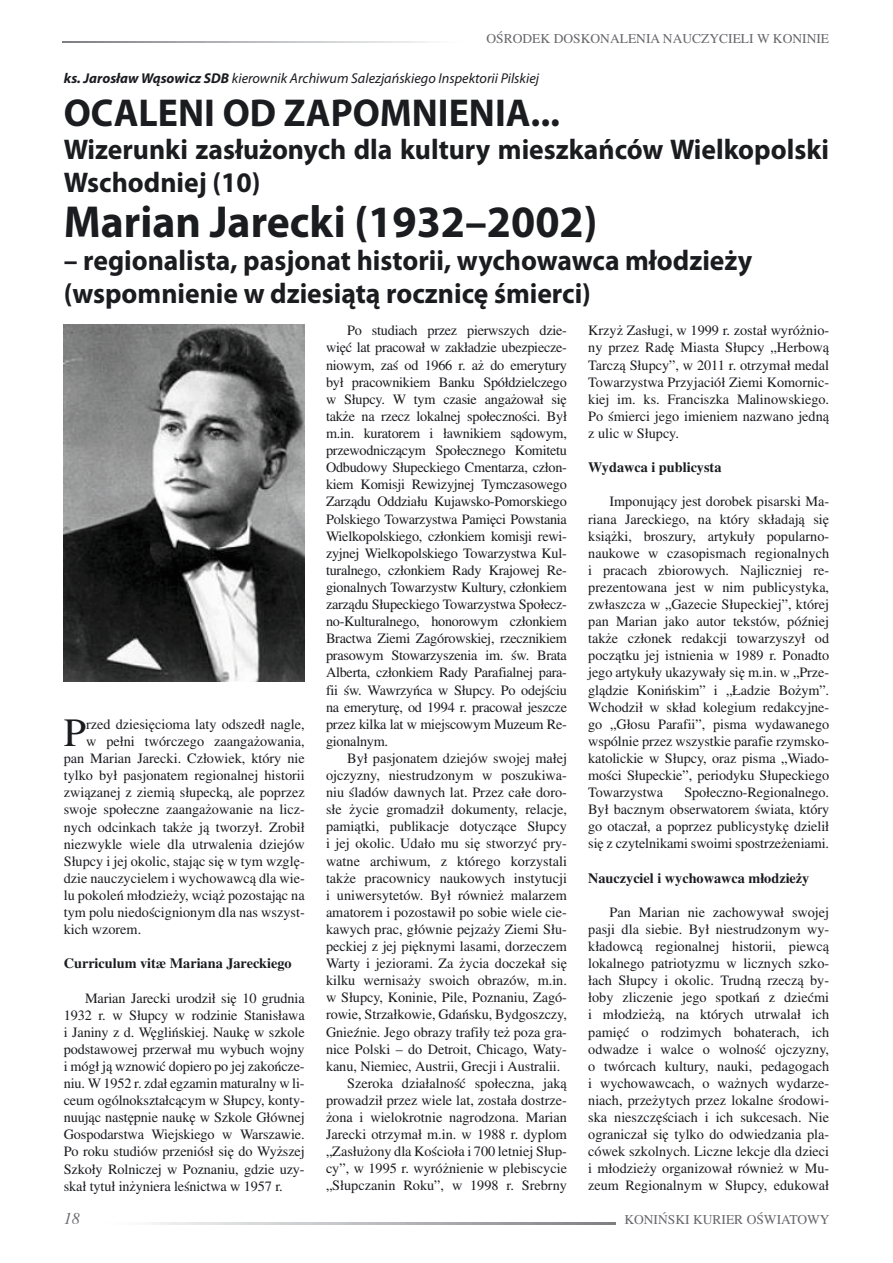
<style>
.page{position:relative;width:893px;height:1263px;background:#fff}
.page>*{position:absolute;margin:0;border:0;box-sizing:border-box;transform-origin:0 0}
.t1{font:700 45px "Myriad Pro";color:#1b1c20}
.t2{font:40.05px "Toronto";color:#1b1c20}
.t3{font:700 39px "Myriad Pro";color:#1b1c20}
.t4{font:700 28.5px/33px "Myriad Pro";color:#1b1c20}
.t5{font:italic 16.5px "Toronto";color:#68676c}
.t6{font:14.25px/17.1px "Toronto";color:#1b1c20;text-align:justify}
.t7{font:700 14.25px "Toronto";color:#1b1c20}
.t8{font:italic 14.25px "Myriad Pro";color:#1b1c20}
.t9{font:13.5px "Toronto";color:#68676c}
.s1{font-weight:700}
.s2{font-family:"Times New Roman"}
</style>
<div class="page">
<img style="left:64px;top:324px;width:241px;height:358px">
<p class="t9" style="left:486px;top:31px;width:344px">OŚRODEK DOSKONALENIA NAUCZYCIELI W KONINIE</p>
<p class="t8" style="left:64px;top:69px;width:477px"><span class="s1">ks. Jarosław Wąsowicz SDB</span> kierownik Archiwum Salezjańskiego Inspektorii Pilskiej</p>
<h3 class="t3" style="left:64px;top:87px;width:498px">OCALENI OD ZAPOMNIENIA...</h3>
<h3 class="t4" style="left:64px;top:132px;width:767px">Wizerunki zasłużonych dla kultury mieszkańców Wielkopolski<br>Wschodniej (10)</h3>
<h1 class="t1" style="left:64px;top:192px;width:535px">Marian Jarecki (1932–2002)</h1>
<h3 class="t4" style="left:64px;top:243px;width:690px">– regionalista, pasjonat historii, wychowawca młodzieży (wspomnienie w dziesiątą rocznicę śmierci)</h3>
<h2 class="t2" style="left:64px;top:710px;width:24px">P</h2>
<p class="t6" style="left:86px;top:715px;width:220px">rzed dziesięcioma laty odszedł nagle,</p>
<p class="t6" style="left:86px;top:733px;width:220px">w pełni twórczego zaangażowania,</p>
<p class="t6" style="left:64px;top:750px;width:242px">pan Marian Jarecki. Człowiek, który nie</p>
<p class="t6" style="left:64px;top:767px;width:242px">tylko był pasjonatem regionalnej historii</p>
<p class="t6" style="left:64px;top:784px;width:242px">związanej z ziemią słupecką, ale poprzez</p>
<p class="t6" style="left:64px;top:801px;width:242px">swoje społeczne zaangażowanie na licz-</p>
<p class="t6" style="left:64px;top:818px;width:242px">nych odcinkach także ją tworzył. Zrobił</p>
<p class="t6" style="left:64px;top:835px;width:242px">niezwykle wiele dla utrwalenia dziejów</p>
<p class="t6" style="left:64px;top:852px;width:242px">Słupcy i jej okolic, stając się w tym wzglę-</p>
<p class="t6" style="left:64px;top:869px;width:242px">dzie nauczycielem i wychowawcą dla wie-</p>
<p class="t6" style="left:64px;top:886px;width:242px">lu pokoleń młodzieży, wciąż pozostając na</p>
<p class="t6" style="left:64px;top:904px;width:242px">tym polu niedoścignionym dla nas wszyst-</p>
<p class="t6" style="left:64px;top:921px;width:79px">kich wzorem.</p>
<p class="t7" style="left:64px;top:955px;width:229px">Curriculum vit<span class="s2">æ</span> Mariana Jareckiego</p>
<p class="t6" style="left:64px;top:989px;width:243px;text-indent:21px">Marian Jarecki urodził się 10 grudnia 1932 r. w Słupcy w rodzinie Stanisława i Janiny z d. Węglińskiej. Naukę w szkole podstawowej przerwał mu wybuch wojny i mógł ją wznowić dopiero po jej zakończe&shy;niu. W 1952 r. zdał egzamin maturalny w li&shy;ceum ogólnokształcącym w Słupcy, konty&shy;nuując następnie naukę w Szkole Głównej Gospodarstwa Wiejskiego w Warszawie.<br>Po roku studiów przeniósł się do Wyższej Szkoły Rolniczej w Poznaniu, gdzie uzy&shy;skał tytuł inżyniera leśnictwa w 1957 r.</p>
<p class="t6" style="left:326px;top:322px;width:242px;text-indent:21px">Po studiach przez pierwszych dzie&shy;więć lat pracował w zakładzie ubezpiecze&shy;niowym, zaś od 1966 r. aż do emerytury był pracownikiem Banku Spółdzielczego w Słupcy. W tym czasie angażował się także na rzecz lokalnej społeczności. Był m.in. kuratorem i ławnikiem sądowym, przewodniczącym Społecznego Komitetu Odbudowy Słupeckiego Cmentarza, człon&shy;kiem Komisji Rewizyjnej Tymczasowego Zarządu Oddziału Kujawsko-Pomorskiego Polskiego Towarzystwa Pamięci Powstania Wielkopolskiego, członkiem komisji rewi&shy;zyjnej Wielkopolskiego Towarzystwa Kul&shy;turalnego, członkiem Rady Krajowej Re&shy;gionalnych Towarzystw Kultury, członkiem zarządu Słupeckiego Towarzystwa Społecz&shy;no-Kulturalnego, honorowym członkiem Bractwa Ziemi Zagórowskiej, rzecznikiem prasowym Stowarzyszenia im. św. Brata Alberta, członkiem Rady Parafialnej para&shy;fii św. Wawrzyńca w Słupcy. Po odejściu na emeryturę, od 1994 r. pracował jeszcze przez kilka lat w miejscowym Muzeum Re&shy;gionalnym.</p>
<p class="t6" style="left:347px;top:749px;width:222px">Był pasjonatem dziejów swojej małej</p>
<p class="t6" style="left:326px;top:767px;width:242px">ojczyzny, niestrudzonym w poszukiwa-</p>
<p class="t6" style="left:326px;top:784px;width:242px">niu śladów dawnych lat. Przez całe doro-</p>
<p class="t6" style="left:326px;top:801px;width:242px">słe życie gromadził dokumenty, relacje,</p>
<p class="t6" style="left:326px;top:818px;width:242px">pamiątki, publikacje dotyczące Słupcy</p>
<p class="t6" style="left:326px;top:835px;width:242px">i jej okolic. Udało mu się stworzyć pry-</p>
<p class="t6" style="left:326px;top:852px;width:242px">watne archiwum, z którego korzystali</p>
<p class="t6" style="left:326px;top:869px;width:242px">także pracownicy naukowych instytucji</p>
<p class="t6" style="left:326px;top:886px;width:242px">i uniwersytetów. Był również malarzem</p>
<p class="t6" style="left:326px;top:903px;width:242px">amatorem i pozostawił po sobie wiele cie-</p>
<p class="t6" style="left:326px;top:920px;width:242px">kawych prac, głównie pejzaży Ziemi Słu-</p>
<p class="t6" style="left:326px;top:938px;width:242px">peckiej z jej pięknymi lasami, dorzeczem</p>
<p class="t6" style="left:326px;top:955px;width:242px">Warty i jeziorami. Za życia doczekał się</p>
<p class="t6" style="left:326px;top:972px;width:242px">kilku wernisaży swoich obrazów, m.in.</p>
<p class="t6" style="left:326px;top:989px;width:242px">w Słupcy, Koninie, Pile, Poznaniu, Zagó-</p>
<p class="t6" style="left:326px;top:1006px;width:242px">rowie, Strzałkowie, Gdańsku, Bydgoszczy,</p>
<p class="t6" style="left:326px;top:1023px;width:242px">Gnieźnie. Jego obrazy trafiły też poza gra-</p>
<p class="t6" style="left:326px;top:1040px;width:242px">nice Polski – do Detroit, Chicago, Waty-</p>
<p class="t6" style="left:326px;top:1057px;width:236px">kanu, Niemiec, Austrii, Grecji i Australii.</p>
<p class="t6" style="left:347px;top:1074px;width:221px">Szeroka działalność społeczna, jaką</p>
<p class="t6" style="left:326px;top:1091px;width:242px">prowadził przez wiele lat, została dostrze-</p>
<p class="t6" style="left:326px;top:1109px;width:242px">żona i wielokrotnie nagrodzona. Marian</p>
<p class="t6" style="left:326px;top:1126px;width:242px">Jarecki otrzymał m.in. w 1988 r. dyplom</p>
<p class="t6" style="left:326px;top:1143px;width:242px">„Zasłużony dla Kościoła i 700 letniej Słup-</p>
<p class="t6" style="left:326px;top:1160px;width:242px">cy”, w 1995 r. wyróżnienie w plebiscycie</p>
<p class="t6" style="left:326px;top:1177px;width:242px">„Słupczanin Roku”, w 1998 r. Srebrny</p>
<p class="t6" style="left:588px;top:322px;width:242px">Krzyż Zasługi, w 1999 r. został wyróżnio&shy;ny przez Radę Miasta Słupcy „Herbową Tarczą Słupcy”, w 2011 r. otrzymał medal Towarzystwa Przyjaciół Ziemi Komornic&shy;kiej im. ks. Franciszka Malinowskiego.<br>Po śmierci jego imieniem nazwano jedną z ulic w Słupcy.</p>
<p class="t7" style="left:588px;top:459px;width:135px">Wydawca i publicysta</p>
<p class="t6" style="left:588px;top:493px;width:243px;text-indent:21px">Imponujący jest dorobek pisarski Ma&shy;riana Jareckiego, na który składają się książki, broszury, artykuły popularno&shy;naukowe w czasopismach regionalnych i pracach zbiorowych. Najliczniej re&shy;prezentowana jest w nim publicystyka, zwłaszcza w „Gazecie Słupeckiej”, której pan Marian jako autor tekstów, później także członek redakcji towarzyszył od początku jej istnienia w 1989 r. Ponadto jego artykuły ukazywały się m.in. w „Prze&shy;glądzie Konińskim” i „Ładzie Bożym”.<br>Wchodził w skład kolegium redakcyjne&shy;go „Głosu Parafii”, pisma wydawanego wspólnie przez wszystkie parafie rzymsko&shy;katolickie w Słupcy, oraz pisma „Wiado&shy;mości Słupeckie”, periodyku Słupeckiego Towarzystwa</p>
<p class="t6" style="left:588px;top:784px;width:242px;text-indent:96px">Społeczno-Regionalnego.<br>Był bacznym obserwatorem świata, który go otaczał, a poprzez publicystykę dzielił się z czytelnikami swoimi spostrzeżeniami.</p>
<p class="t7" style="left:588px;top:869px;width:223px">Nauczyciel i wychowawca młodzieży</p>
<p class="t6" style="left:588px;top:903px;width:243px;text-indent:21px">Pan Marian nie zachowywał swojej pasji dla siebie. Był niestrudzonym wy&shy;kładowcą regionalnej historii, piewcą lokalnego patriotyzmu w licznych szko&shy;łach Słupcy i okolic. Trudną rzeczą by&shy;łoby zliczenie jego spotkań z dziećmi i młodzieżą, na których utrwalał ich pamięć o rodzimych bohaterach, ich odwadze i walce o wolność ojczyzny, o twórcach kultury, nauki, pedagogach i wychowawcach, o ważnych wydarze&shy;niach, przeżytych przez lokalne środowi&shy;ska nieszczęściach i ich sukcesach. Nie ograniczał się tylko do odwiedzania pla&shy;cówek szkolnych. Liczne lekcje dla dzieci i młodzieży organizował również w Mu&shy;zeum Regionalnym w Słupcy, edukował</p>
<p class="t5" style="left:64px;top:1209px;width:18px">18</p>
<p class="t9" style="left:624px;top:1212px;width:207px">KONIŃSKI KURIER OŚWIATOWY</p>
</div>
